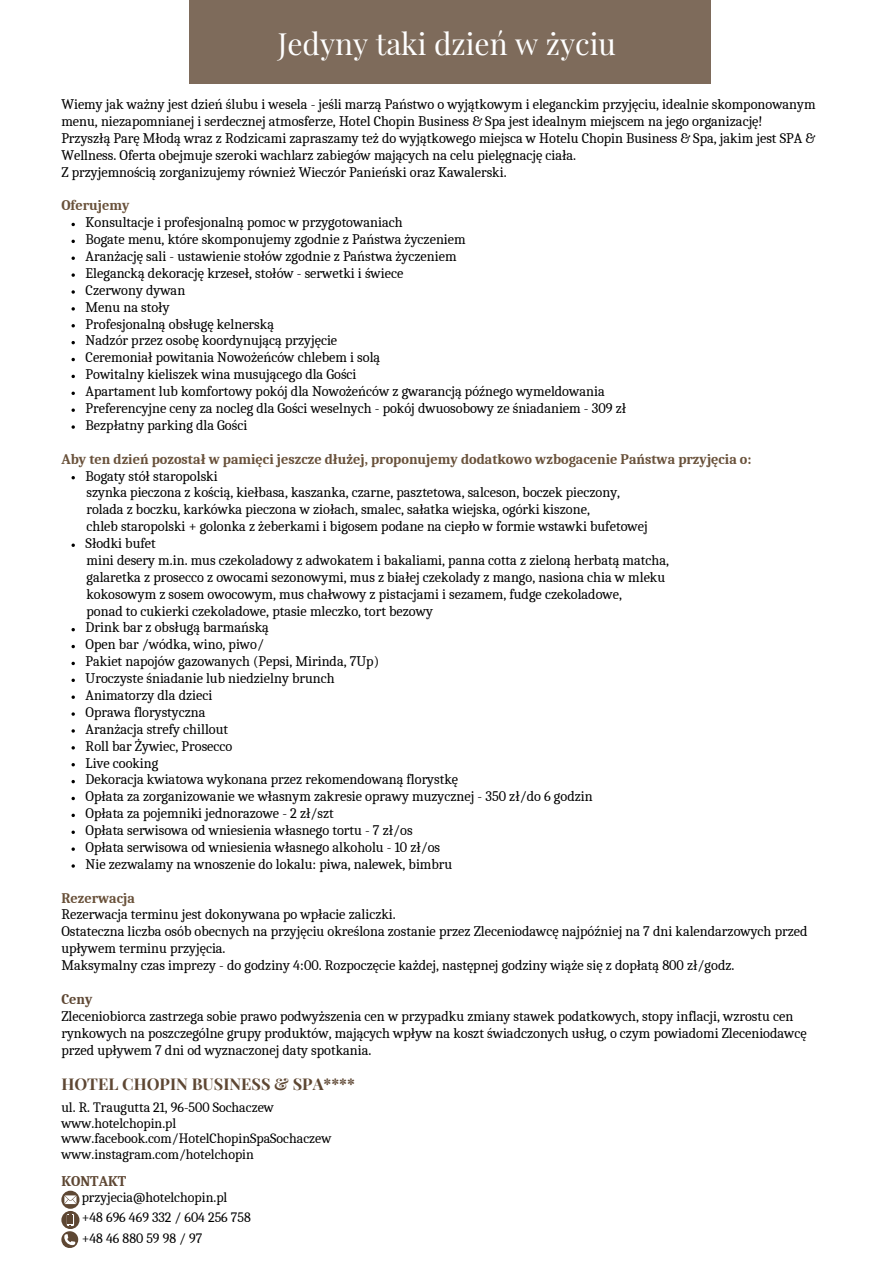
<style>
.page{position:relative;width:894px;height:1264px;background:#fff}
.page>*{position:absolute;margin:0;border:0;box-sizing:border-box;transform-origin:0 0}
.t1{font:30px "Playfair Display";color:#fff}
.t2{font:700 16.2px "Playfair Display";color:#5e4733}
.t3{font:700 14.4px "Caladea";color:#5e4733}
.t4{font:14.25px/16.8px "Caladea";color:#000}
.t5{font:700 14.25px "Caladea";color:#69513a}
.t6{font:700 14.25px "Caladea";color:#5e4733}
.t7{font:13.95px "Caladea";color:#000}
</style>
<div class="page">
<div style="left:189px;top:0;width:521px;height:84px;background:#7e6b5b"></div>
<svg style="left:71px;top:223px;width:4px;height:3px"></svg>
<svg style="left:71px;top:240px;width:4px;height:3px"></svg>
<svg style="left:71px;top:256px;width:4px;height:4px"></svg>
<svg style="left:71px;top:273px;width:4px;height:4px"></svg>
<svg style="left:71px;top:290px;width:4px;height:4px"></svg>
<svg style="left:71px;top:324px;width:4px;height:3px"></svg>
<svg style="left:71px;top:341px;width:4px;height:3px"></svg>
<svg style="left:71px;top:358px;width:4px;height:3px"></svg>
<svg style="left:71px;top:375px;width:4px;height:3px"></svg>
<svg style="left:71px;top:391px;width:4px;height:4px"></svg>
<svg style="left:71px;top:408px;width:4px;height:4px"></svg>
<svg style="left:71px;top:425px;width:4px;height:4px"></svg>
<svg style="left:71px;top:476px;width:4px;height:3px"></svg>
<svg style="left:71px;top:543px;width:4px;height:4px"></svg>
<svg style="left:71px;top:628px;width:4px;height:3px"></svg>
<svg style="left:71px;top:645px;width:4px;height:3px"></svg>
<svg style="left:71px;top:661px;width:4px;height:4px"></svg>
<svg style="left:71px;top:678px;width:4px;height:4px"></svg>
<svg style="left:71px;top:695px;width:4px;height:4px"></svg>
<svg style="left:71px;top:746px;width:4px;height:3px"></svg>
<svg style="left:71px;top:763px;width:4px;height:3px"></svg>
<svg style="left:71px;top:780px;width:4px;height:3px"></svg>
<svg style="left:71px;top:796px;width:4px;height:4px"></svg>
<svg style="left:71px;top:813px;width:4px;height:4px"></svg>
<svg style="left:71px;top:830px;width:4px;height:4px"></svg>
<svg style="left:61px;top:1190px;width:18px;height:58px"></svg>
<h1 class="t1" style="left:277px;top:22px;width:340px">Jedyny taki dzień w życiu</h1>
<p class="t4" style="left:61px;top:96px;width:755px">Wiemy jak ważny jest dzień ślubu i wesela - jeśli marzą Państwo o wyjątkowym i eleganckim przyjęciu, idealnie skomponowanym menu, niezapomnianej i serdecznej atmosferze, Hotel Chopin Business &amp; Spa jest idealnym miejscem na jego organizację!</p>
<p class="t4" style="left:61px;top:130px;width:755px">Przyszłą Parę Młodą wraz z Rodzicami zapraszamy też do wyjątkowego miejsca w Hotelu Chopin Business &amp; Spa, jakim jest SPA &amp;<br>Wellness. Oferta obejmuje szeroki wachlarz zabiegów mających na celu pielęgnację ciała.</p>
<p class="t4" style="left:61px;top:164px;width:446px">Z przyjemnością zorganizujemy również Wieczór Panieński oraz Kawalerski.</p>
<h4 class="t5" style="left:61px;top:197px;width:70px">Oferujemy</h4>
<p class="t4" style="left:86px;top:214px;width:318px">Konsultacje i profesjonalną pomoc w przygotowaniach</p>
<p class="t4" style="left:86px;top:231px;width:381px">Bogate menu, które skomponujemy zgodnie z Państwa życzeniem</p>
<p class="t4" style="left:86px;top:248px;width:372px">Aranżację sali - ustawienie stołów zgodnie z Państwa życzeniem</p>
<p class="t4" style="left:86px;top:265px;width:319px">Elegancką dekorację krzeseł, stołów - serwetki i świece</p>
<p class="t4" style="left:86px;top:282px;width:101px">Czerwony dywan</p>
<p class="t4" style="left:86px;top:299px;width:85px">Menu na stoły</p>
<p class="t4" style="left:86px;top:315px;width:190px">Profesjonalną obsługę kelnerską</p>
<p class="t4" style="left:86px;top:332px;width:253px">Nadzór przez osobę koordynującą przyjęcie</p>
<p class="t4" style="left:86px;top:349px;width:296px">Ceremoniał powitania Nowożeńców chlebem i solą</p>
<p class="t4" style="left:86px;top:366px;width:272px">Powitalny kieliszek wina musującego dla Gości</p>
<p class="t4" style="left:86px;top:383px;width:520px">Apartament lub komfortowy pokój dla Nowożeńców z gwarancją późnego wymeldowania</p>
<p class="t4" style="left:86px;top:400px;width:542px">Preferencyjne ceny za nocleg dla Gości weselnych - pokój dwuosobowy ze śniadaniem - 309 zł</p>
<p class="t4" style="left:86px;top:417px;width:163px">Bezpłatny parking dla Gości</p>
<h4 class="t5" style="left:61px;top:451px;width:691px">Aby ten dzień pozostał w pamięci jeszcze dłużej, proponujemy dodatkowo wzbogacenie Państwa przyjęcia o:</h4>
<p class="t4" style="left:86px;top:467px;width:133px">Bogaty stół staropolski</p>
<p class="t4" style="left:86px;top:484px;width:535px">szynka pieczona z kością, kiełbasa, kaszanka, czarne, pasztetowa, salceson, boczek pieczony,</p>
<p class="t4" style="left:86px;top:501px;width:505px">rolada z boczku, karkówka pieczona w ziołach, smalec, sałatka wiejska, ogórki kiszone,</p>
<p class="t4" style="left:86px;top:518px;width:562px">chleb staropolski + golonka z żeberkami i bigosem podane na ciepło w formie wstawki bufetowej</p>
<p class="t4" style="left:86px;top:535px;width:72px">Słodki bufet</p>
<p class="t4" style="left:86px;top:552px;width:584px">mini desery m.in. mus czekoladowy z adwokatem i bakaliami, panna cotta z zieloną herbatą matcha,</p>
<p class="t4" style="left:86px;top:569px;width:580px">galaretka z prosecco z owocami sezonowymi, mus z białej czekolady z mango, nasiona chia w mleku</p>
<p class="t4" style="left:86px;top:585px;width:537px">kokosowym z sosem owocowym, mus chałwowy z pistacjami i sezamem, fudge czekoladowe,</p>
<p class="t4" style="left:86px;top:602px;width:348px">ponad to cukierki czekoladowe, ptasie mleczko, tort bezowy</p>
<p class="t4" style="left:86px;top:619px;width:185px">Drink bar z obsługą barmańską</p>
<p class="t4" style="left:86px;top:636px;width:180px">Open bar /wódka, wino, piwo/</p>
<p class="t4" style="left:86px;top:653px;width:295px">Pakiet napojów gazowanych (Pepsi, Mirinda, 7Up)</p>
<p class="t4" style="left:86px;top:670px;width:250px">Uroczyste śniadanie lub niedzielny brunch</p>
<p class="t4" style="left:86px;top:687px;width:128px">Animatorzy dla dzieci</p>
<p class="t4" style="left:86px;top:704px;width:121px">Oprawa florystyczna</p>
<p class="t4" style="left:86px;top:720px;width:144px">Aranżacja strefy chillout</p>
<p class="t4" style="left:86px;top:737px;width:148px">Roll bar Żywiec, Prosecco</p>
<p class="t4" style="left:86px;top:754px;width:74px">Live cooking</p>
<p class="t4" style="left:86px;top:771px;width:374px">Dekoracja kwiatowa wykonana przez rekomendowaną florystkę</p>
<p class="t4" style="left:86px;top:788px;width:508px">Opłata za zorganizowanie we własnym zakresie oprawy muzycznej - 350 zł/do 6 godzin</p>
<p class="t4" style="left:86px;top:805px;width:250px">Opłata za pojemniki jednorazowe - 2 zł/szt</p>
<p class="t4" style="left:86px;top:822px;width:328px">Opłata serwisowa od wniesienia własnego tortu - 7 zł/os</p>
<p class="t4" style="left:86px;top:839px;width:356px">Opłata serwisowa od wniesienia własnego alkoholu - 10 zł/os</p>
<p class="t4" style="left:86px;top:855px;width:368px">Nie zezwalamy na wnoszenie do lokalu: piwa, nalewek, bimbru</p>
<p class="t5" style="left:61px;top:889px;width:75px">Rezerwacja</p>
<p class="t4" style="left:61px;top:906px;width:336px">Rezerwacja terminu jest dokonywana po wpłacie zaliczki.</p>
<p class="t4" style="left:61px;top:923px;width:747px">Ostateczna liczba osób obecnych na przyjęciu określona zostanie przez Zleceniodawcę najpóźniej na 7 dni kalendarzowych przed upływem terminu przyjęcia.</p>
<p class="t4" style="left:61px;top:957px;width:674px">Maksymalny czas imprezy - do godziny 4:00. Rozpoczęcie każdej, następnej godziny wiąże się z dopłatą 800 zł/godz.</p>
<p class="t6" style="left:61px;top:991px;width:33px">Ceny</p>
<p class="t4" style="left:61px;top:1007px;width:746px">Zleceniobiorca zastrzega sobie prawo podwyższenia cen w przypadku zmiany stawek podatkowych, stopy inflacji, wzrostu cen rynkowych na poszczególne grupy produktów, mających wpływ na koszt świadczonych usług, o czym powiadomi Zleceniodawcę przed upływem 7 dni od wyznaczonej daty spotkania.</p>
<h2 class="t2" style="left:61px;top:1072px;width:295px">HOTEL CHOPIN BUSINESS &amp; SPA****</h2>
<p class="t7" style="left:61px;top:1099px;width:214px">ul. R. Traugutta 21, 96-500 Sochaczew</p>
<p class="t7" style="left:61px;top:1114px;width:116px">www.hotelchopin.pl</p>
<p class="t7" style="left:61px;top:1130px;width:271px">www.facebook.com/HotelChopinSpaSochaczew</p>
<p class="t7" style="left:61px;top:1146px;width:194px">www.instagram.com/hotelchopin</p>
<h3 class="t3" style="left:61px;top:1173px;width:66px">KONTAKT</h3>
<p class="t7" style="left:82px;top:1189px;width:147px">przyjecia@hotelchopin.pl</p>
<p class="t7" style="left:82px;top:1209px;width:171px">+48 696 469 332 / 604 256 758</p>
<p class="t7" style="left:82px;top:1229px;width:122px">+48 46 880 59 98 / 97</p>
</div>
